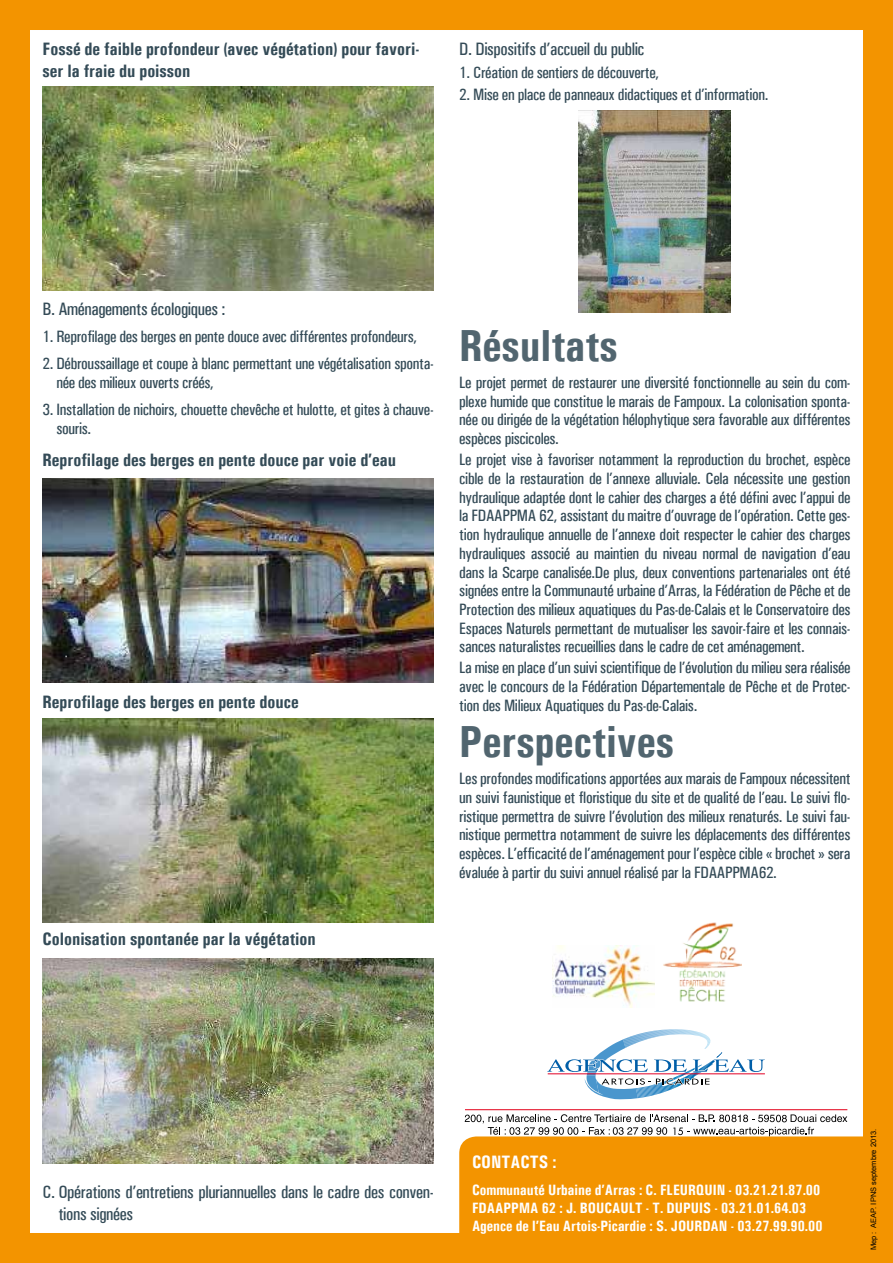
<style>
.page{position:relative;width:893px;height:1263px;background:#fff}
.page>*{position:absolute;margin:0;border:0;box-sizing:border-box;transform-origin:0 0}
.t1{font:700 45px "Univers Condensed";color:#51656f}
.t2{font:700 18px/21.6px "Univers Condensed";color:#344b57}
.t3{font:500 18px/21.6px "Univers Condensed";letter-spacing:-.02em;color:#344b57}
.t4{font:700 18px "Univers Condensed";color:#fff}
.t5{font:500 16.5px/18.8px "Univers Condensed";letter-spacing:-.02em;color:#344b57;text-align:justify}
.t6{font:700 15px/18px "Univers Condensed";color:#fff}
.t7{font:7.5px "Arial";color:#000}
</style>
<div class="page">
<div style="left:0;top:0;width:893px;height:1263px;border:30px solid #f39400"></div>
<img style="left:43px;top:719px;width:391px;height:204px">
<img style="left:43px;top:86px;width:391px;height:204px">
<img style="left:43px;top:959px;width:391px;height:204px">
<img style="left:578px;top:111px;width:152px;height:202px">
<img style="left:43px;top:478px;width:391px;height:204px">
<img style="left:553px;top:945px;width:102px;height:63px">
<hr style="left:465px;top:1109px;width:382px;height:1px;background:#e2001a">
<svg style="left:547px;top:1029px;width:218px;height:71px"></svg>
<svg style="left:465px;top:1114px;width:382px;height:22px"></svg>
<img style="left:663px;top:922px;width:78px;height:80px">
<div style="left:459px;top:1136px;width:430px;height:114px;background:#f39400;border-radius:17px"></div>
<p class="t2" style="left:43px;top:38px;width:378px">Fossé de faible profondeur (avec végétation) pour favori&shy;ser la fraie du poisson</p>
<p class="t3" style="left:459px;top:39px;width:187px">D. Dispositifs d’accueil du public</p>
<p class="t5" style="left:459px;top:64px;width:201px">1. Création de sentiers de découverte,</p>
<p class="t5" style="left:459px;top:85px;width:311px">2. Mise en place de panneaux didactiques et d’information.</p>
<p class="t3" style="left:43px;top:298px;width:184px">B. Aménagements écologiques :</p>
<p class="t5" style="left:43px;top:327px;width:376px">1. Reprofilage des berges en pente douce avec différentes profondeurs,</p>
<p class="t5" style="left:56px;top:354px;width:379px;text-indent:-14px">2. Débroussaillage et coupe à blanc permettant une végétalisation sponta&shy;née des milieux ouverts créés,</p>
<p class="t5" style="left:56px;top:400px;width:379px;text-indent:-14px">3. Installation de nichoirs, chouette chevêche et hulotte, et gites à chauve&shy;souris.</p>
<p class="t2" style="left:43px;top:449px;width:355px">Reprofilage des berges en pente douce par voie d’eau</p>
<p class="t2" style="left:43px;top:691px;width:258px">Reprofilage des berges en pente douce</p>
<p class="t2" style="left:43px;top:928px;width:275px">Colonisation spontanée par la végétation</p>
<h1 class="t1" style="left:459px;top:318px;width:160px">Résultats</h1>
<p class="t5" style="left:459px;top:373px;width:393px">Le projet permet de restaurer une diversité fonctionnelle au sein du com&shy;plexe humide que constitue le marais de Fampoux. La colonisation sponta&shy;née ou dirigée de la végétation hélophytique sera favorable aux différentes espèces piscicoles.</p>
<p class="t5" style="left:459px;top:450px;width:393px">Le projet vise à favoriser notamment la reproduction du brochet, espèce cible de la restauration de l’annexe alluviale. Cela nécessite une gestion hydraulique adaptée dont le cahier des charges a été défini avec l’appui de la FDAAPPMA 62, assistant du maitre d’ouvrage de l’opération. Cette ges&shy;tion hydraulique annuelle de l’annexe doit respecter le cahier des charges hydrauliques associé au maintien du niveau normal de navigation d’eau dans la Scarpe canalisée.De plus, deux conventions partenariales ont été signées entre la Communauté urbaine d’Arras, la Fédération de Pêche et de Protection des milieux aquatiques du Pas-de-Calais et le Conservatoire des Espaces Naturels permettant de mutualiser les savoir-faire et les connais&shy;sances naturalistes recueillies dans le cadre de cet aménagement.</p>
<p class="t5" style="left:459px;top:658px;width:393px">La mise en place d’un suivi scientifique de l’évolution du milieu sera réalisée avec le concours de la Fédération Départementale de Pêche et de Protec&shy;tion des Milieux Aquatiques du Pas-de-Calais.</p>
<h1 class="t1" style="left:459px;top:714px;width:216px">Perspectives</h1>
<p class="t5" style="left:459px;top:769px;width:393px">Les profondes modifications apportées aux marais de Fampoux nécessitent un suivi faunistique et floristique du site et de qualité de l’eau. Le suivi flo&shy;ristique permettra de suivre l’évolution des milieux renaturés. Le suivi fau&shy;nistique permettra notamment de suivre les déplacements des différentes espèces. L’efficacité de l’aménagement pour l’espèce cible « brochet » sera évaluée à partir du suivi annuel réalisé par la FDAAPPMA62.</p>
<p class="t3" style="left:58px;top:1181px;width:377px;text-indent:-16px">C. Opérations d’entretiens pluriannuelles dans le cadre des conven&shy;tions signées</p>
<p class="t4" style="left:472px;top:1151px;width:86px">CONTACTS :</p>
<p class="t6" style="left:472px;top:1180px;width:352px">Communauté Urbaine d’Arras : C. FLEURQUIN - 03.21.21.87.00<br>FDAAPPMA 62 : J. BOUCAULT - T. DUPUIS - 03.21.01.64.03<br>Agence de l’Eau Artois-Picardie : S. JOURDAN - 03.27.99.90.00</p>
<p class="t7" style="left:869px;top:1250px;width:123px;rotate:-90deg">Mep : AEAP. IPNS septembre 2013.</p>
</div>
